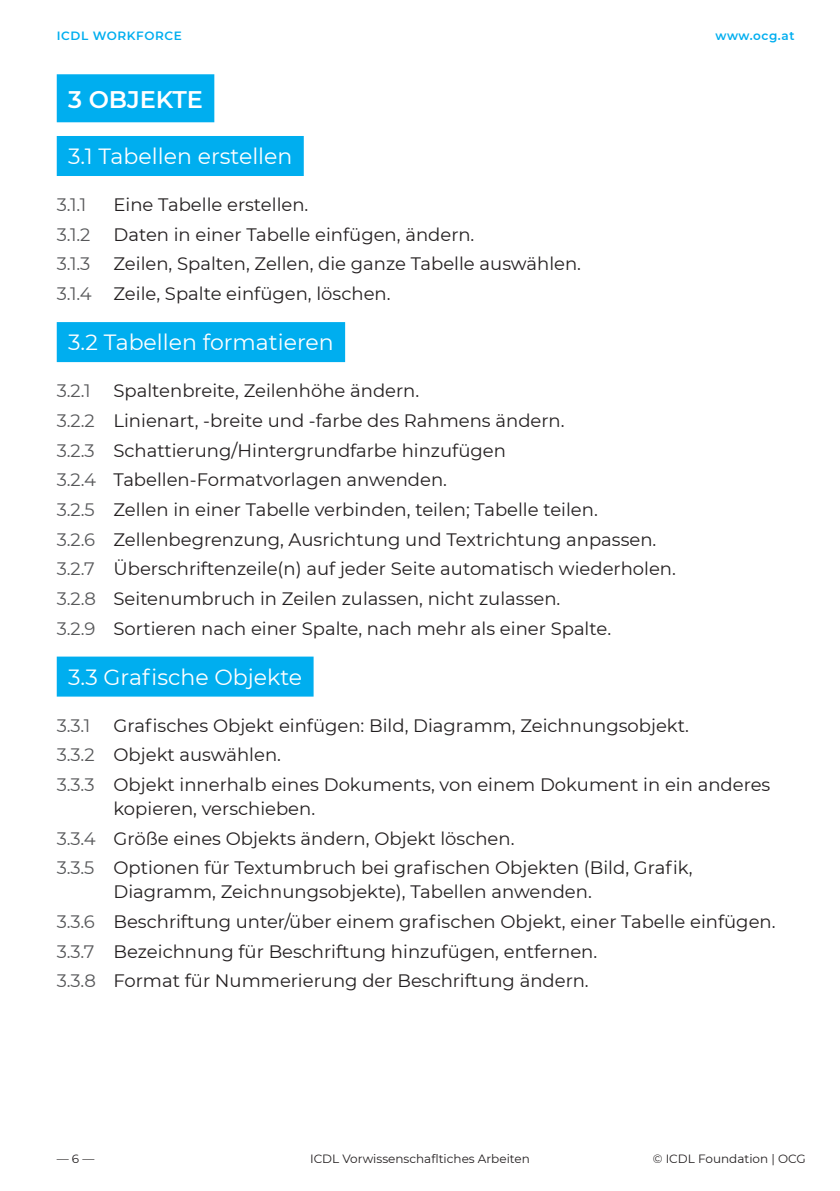
<style>
.page{position:relative;width:840px;height:1191px;background:#fff}
.page>*{position:absolute;margin:0;border:0;box-sizing:border-box;transform-origin:0 0}
.H3_Kapitelüberschrif{font:600 24px "Montserrat";color:#fff}
.H4_Skill_Set{font:22px "Montserrat";color:#fff}
.Fliesstext_schwarz_9{font:18px/24px "Montserrat";color:#231f20}
.Fliesstext_schwarz_9-2{font:18px "Montserrat";color:#57585a}
.t1{font:12px "Montserrat";color:#231f20}
.t2{font:600 12px "Montserrat";letter-spacing:.05em;color:#00aeef}
.s1{color:#57585a}
</style>
<div class="page">
<div style="left:57px;top:74px;width:157px;height:48px;background:#00aeef"></div>
<div style="left:57px;top:136px;width:246px;height:40px;background:#00aeef"></div>
<div style="left:57px;top:322px;width:288px;height:40px;background:#00aeef"></div>
<div style="left:57px;top:656px;width:256px;height:40px;background:#00aeef"></div>
<p class="t2" style="left:57px;top:27px;width:127px">ICDL WORKFORCE</p>
<p class="t2" style="left:715px;top:27px;width:81px">www.ocg.at</p>
<p class="H3_Kapitelüberschrif" style="left:68px;top:83px;width:136px">3 OBJEKTE</p>
<p class="H4_Skill_Set" style="left:68px;top:141px;width:226px">3.1 Tabellen erstellen</p>
<p class="Fliesstext_schwarz_9-2" style="left:57px;top:192px;width:31px">3.1.1</p>
<p class="Fliesstext_schwarz_9" style="left:113px;top:192px;width:196px">Eine Tabelle erstellen.</p>
<p class="Fliesstext_schwarz_9-2" style="left:57px;top:222px;width:35px">3.1.2</p>
<p class="Fliesstext_schwarz_9" style="left:113px;top:222px;width:362px">Daten in einer Tabelle einfügen, ändern.</p>
<p class="Fliesstext_schwarz_9-2" style="left:57px;top:252px;width:35px">3.1.3</p>
<p class="Fliesstext_schwarz_9" style="left:113px;top:251px;width:469px">Zeilen, Spalten, Zellen, die ganze Tabelle auswählen.</p>
<p class="Fliesstext_schwarz_9" style="left:57px;top:281px;width:335px"><span class="s1">3.1.4</span> Zeile, Spalte einfügen, löschen.</p>
<p class="H4_Skill_Set" style="left:68px;top:327px;width:267px">3.2 Tabellen formatieren</p>
<p class="Fliesstext_schwarz_9-2" style="left:57px;top:378px;width:35px">3.2.1</p>
<p class="Fliesstext_schwarz_9" style="left:113px;top:378px;width:307px">Spaltenbreite, Zeilenhöhe ändern.</p>
<p class="Fliesstext_schwarz_9" style="left:57px;top:408px;width:509px"><span class="s1">3.2.2</span> Linienart, -breite und -farbe des Rahmens ändern.</p>
<p class="Fliesstext_schwarz_9" style="left:57px;top:437px;width:450px"><span class="s1">3.2.3</span> Schattierung/Hintergrundfarbe hinzufügen</p>
<p class="Fliesstext_schwarz_9" style="left:57px;top:467px;width:391px"><span class="s1">3.2.4</span> Tabellen-Formatvorlagen anwenden.</p>
<p class="Fliesstext_schwarz_9" style="left:57px;top:497px;width:542px"><span class="s1">3.2.5</span> Zellen in einer Tabelle verbinden, teilen; Tabelle teilen.</p>
<p class="Fliesstext_schwarz_9" style="left:57px;top:526px;width:601px"><span class="s1">3.2.6</span> Zellenbegrenzung, Ausrichtung und Textrichtung anpassen.</p>
<p class="Fliesstext_schwarz_9" style="left:57px;top:556px;width:620px"><span class="s1">3.2.7</span> Überschriftenzeile(n) auf jeder Seite automatisch wiederholen.</p>
<p class="Fliesstext_schwarz_9" style="left:57px;top:586px;width:505px"><span class="s1">3.2.8</span> Seitenumbruch in Zeilen zulassen, nicht zulassen.</p>
<p class="Fliesstext_schwarz_9" style="left:57px;top:615px;width:555px"><span class="s1">3.2.9</span> Sortieren nach einer Spalte, nach mehr als einer Spalte.</p>
<p class="H4_Skill_Set" style="left:68px;top:662px;width:235px">3.3 Grafische Objekte</p>
<p class="Fliesstext_schwarz_9-2" style="left:57px;top:713px;width:35px">3.3.1</p>
<p class="Fliesstext_schwarz_9" style="left:113px;top:712px;width:576px">Grafisches Objekt einfügen: Bild, Diagramm, Zeichnungsobjekt.</p>
<p class="Fliesstext_schwarz_9" style="left:57px;top:742px;width:226px"><span class="s1">3.3.2</span> Objekt auswählen.</p>
<p class="Fliesstext_schwarz_9" style="left:113px;top:772px;width:658px;text-indent:-57px"><span class="s1">3.3.3</span> Objekt innerhalb eines Dokuments, von einem Dokument in ein anderes kopieren, verschieben.</p>
<p class="Fliesstext_schwarz_9" style="left:57px;top:825px;width:459px"><span class="s1">3.3.4</span> Größe eines Objekts ändern, Objekt löschen.</p>
<p class="Fliesstext_schwarz_9" style="left:113px;top:855px;width:580px;text-indent:-57px"><span class="s1">3.3.5</span> Optionen für Textumbruch bei grafischen Objekten (Bild, Grafik,<br>Diagramm, Zeichnungsobjekte), Tabellen anwenden.</p>
<p class="Fliesstext_schwarz_9" style="left:57px;top:909px;width:720px"><span class="s1">3.3.6</span> Beschriftung unter/über einem grafischen Objekt, einer Tabelle einfügen.</p>
<p class="Fliesstext_schwarz_9" style="left:57px;top:938px;width:541px"><span class="s1">3.3.7</span> Bezeichnung für Beschriftung hinzufügen, entfernen.</p>
<p class="Fliesstext_schwarz_9" style="left:57px;top:968px;width:533px"><span class="s1">3.3.8</span> Format für Nummerierung der Beschriftung ändern.</p>
<p class="t1" style="left:57px;top:1150px;width:39px">— 6 —</p>
<p class="t1" style="left:310px;top:1150px;width:221px">ICDL Vorwissenschafltiches Arbeiten</p>
<p class="t1" style="left:652px;top:1150px;width:154px">© ICDL Foundation | OCG</p>
</div>
